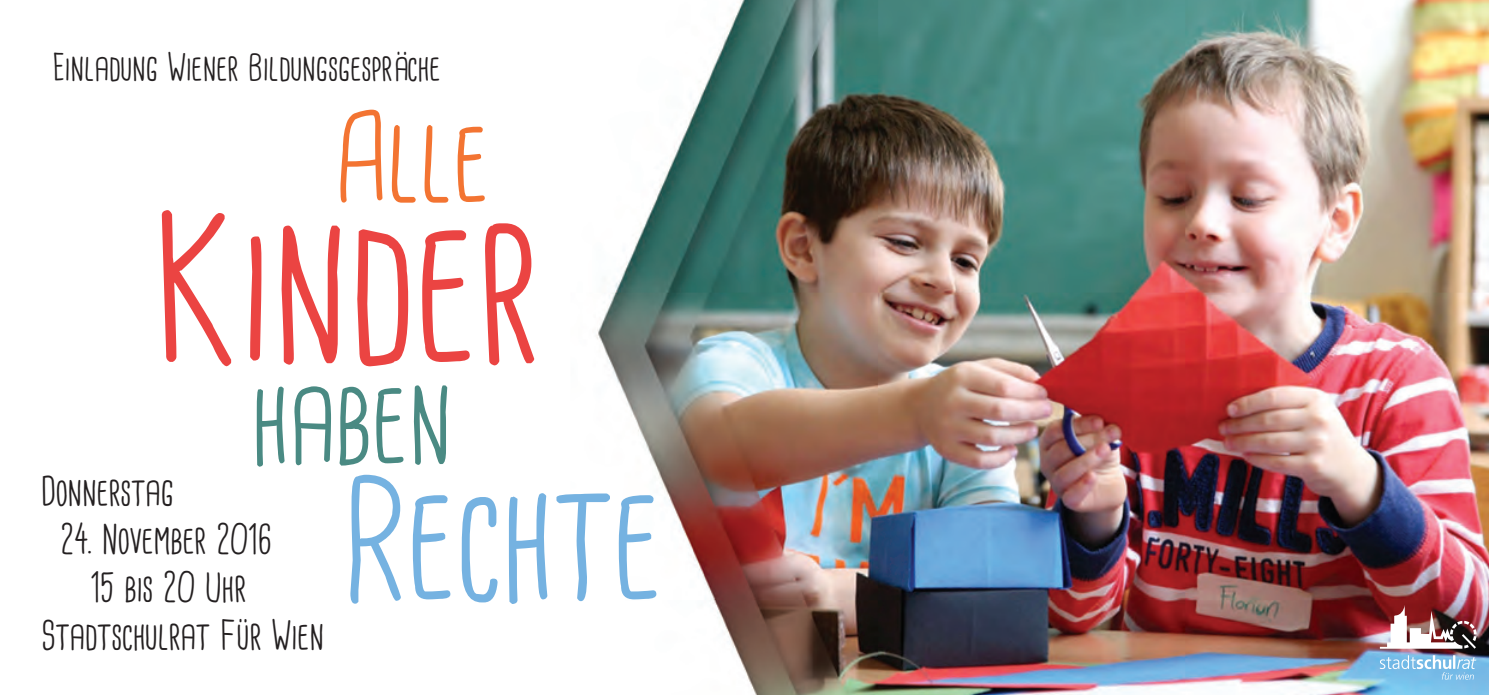
<style>
.page{position:relative;width:1489px;height:695px;background:#fff}
.page>*{position:absolute;margin:0;border:0;box-sizing:border-box;transform-origin:0 0}
.t1{font:211.75px "Cardenio Modern";color:#eb4442}
.t2{font:167.5px "Cardenio Modern";color:#75b2e1}
.t3{font:121px "Cardenio Modern";color:#4a8a83}
.t4{font:121px "Cardenio Modern";color:#f37432}
.t5{font:40px "Cardenio Modern";color:#231f20}
.t6{font:37.5px "Cardenio Modern";color:#231f20}
</style>
<div class="page">
<img style="left:596px;top:0;width:892px;height:694px">
<svg style="left:1379px;top:655px;width:97px;height:24px;background:#90c6ea"></svg>
<img style="left:1379px;top:604px;width:97px;height:44px">
<p class="t6" style="left:52px;top:45px;width:390px">Einladung Wiener Bildungsgespräche</p>
<h3 class="t4" style="left:334px;top:88px;width:157px">Alle</h3>
<h1 class="t1" style="left:149px;top:162px;width:393px">Kinder</h1>
<h3 class="t3" style="left:251px;top:349px;width:202px">haben</h3>
<p class="t5" style="left:41px;top:467px;width:134px">Donnerstag</p>
<p class="t5" style="left:61px;top:515px;width:213px">24. November 2016</p>
<p class="t5" style="left:90px;top:563px;width:157px">15 bis 20 Uhr</p>
<p class="t5" style="left:41px;top:611px;width:285px">Stadtschulrat Für Wien</p>
<h2 class="t2" style="left:341px;top:441px;width:323px">Rechte</h2>
</div>
